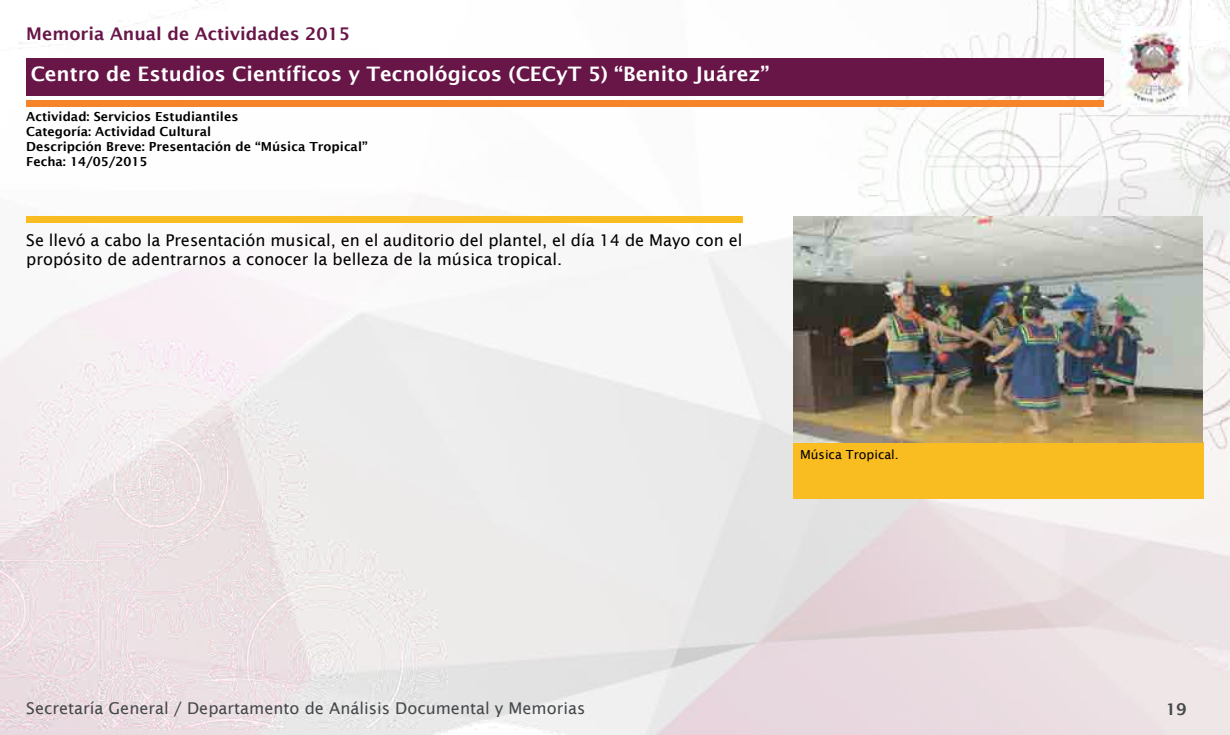
<style>
.page{position:relative;width:1230px;height:735px;background:#fff}
.page>*{position:absolute;margin:0;border:0;box-sizing:border-box;transform-origin:0 0}
.t1{font:600 20px "Lucida Sans";color:#fff}
.t2{font:600 17.5px "Lucida Sans";color:#681547}
.t3{font:16.25px/19.5px "Lucida Sans";color:#000}
.t4{font:16.25px "Lucida Sans";color:#45484a}
.t5{font:600 16.25px "Lucida Sans";color:#45484a}
.t6{font:600 12.5px/15px "Lucida Sans";color:#000}
.t7{font:12.5px "Lucida Sans";color:#000}
</style>
<div class="page">
<img style="left:0;top:0;width:1230px;height:735px">
<div style="left:26px;top:58px;width:1078px;height:38px;background:#681547"></div>
<div style="left:26px;top:216px;width:716px;height:7px;background:#f9bc21"></div>
<div style="left:26px;top:100px;width:1078px;height:6px;background:#f6842a"></div>
<img style="left:1121px;top:26px;width:67px;height:80px">
<div style="left:793px;top:443px;width:411px;height:56px;background:#f9bc21"></div>
<img style="left:793px;top:216px;width:410px;height:227px">
<p class="t2" style="left:26px;top:24px;width:325px">Memoria Anual de Actividades 2015</p>
<p class="t1" style="left:31px;top:63px;width:740px">Centro de Estudios Científicos y Tecnológicos (CECyT 5) “Benito Juárez”</p>
<p class="t6" style="left:26px;top:109px;width:343px">Actividad: Servicios Estudiantiles<br>Categoría: Actividad Cultural<br>Descripción Breve: Presentación de “Música Tropical” Fecha: 14/05/2015</p>
<p class="t3" style="left:26px;top:230px;width:718px">Se llevó a cabo la Presentación musical, en el auditorio del plantel, el día 14 de Mayo con el propósito de adentrarnos a conocer la belleza de la música tropical.</p>
<p class="t7" style="left:800px;top:447px;width:100px">Música Tropical.</p>
<p class="t4" style="left:26px;top:699px;width:561px">Secretaría General / Departamento de Análisis Documental y Memorias</p>
<p class="t5" style="left:1166px;top:700px;width:22px">19</p>
</div>
